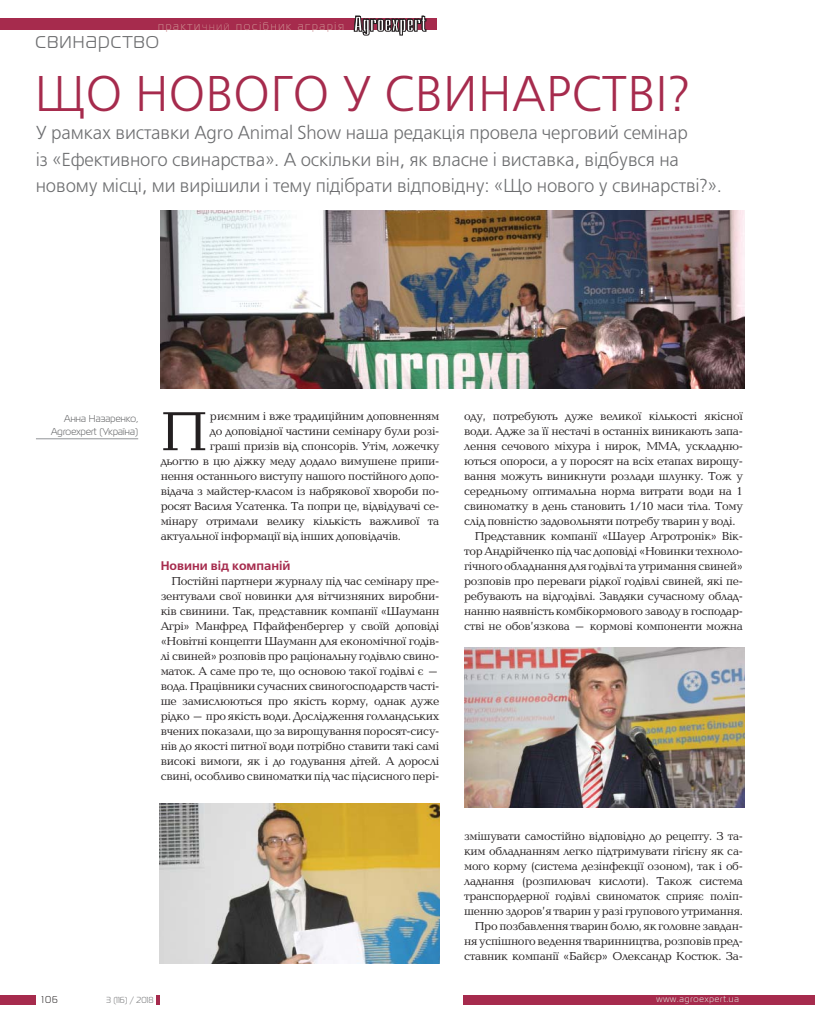
<style>
.page{position:relative;width:815px;height:1028px;background:#fff}
.page>*{position:absolute;margin:0;border:0;box-sizing:border-box;transform-origin:0 0}
.t1{font:56.75px "Baltica C";color:#231f20}
.t2{font:50px "Free Set C";color:#a62b4d}
.t3{font:22.5px "Magistral C";letter-spacing:.05em;color:#6d6e70}
.t4{font:18.75px/26.2px "Free Set C";letter-spacing:-.01em;color:#6d6e70}
.t5{font:700 12.5px "Free Set C";color:#a62b4d}
.t6{font:11.88px/15px "Baltica C";letter-spacing:-.025em;color:#231f20;text-align:justify}
.t7{font:11.25px "Magistral C";letter-spacing:.16em;color:#cb8d8f}
.t8{font:10px/12.5px "Magistral C";letter-spacing:.02em;color:#58595b;text-align:right;scale:.96 1}
.t9{font:10px "Magistral C";color:#231f20}
.t10{font:8.75px "Magistral C";letter-spacing:.1em;color:#e3f2e7}
.t11{font:8.75px "Magistral C";color:#6d6e70}
.s1{font-size:7.88px}
</style>
<div class="page">
<div style="left:0;top:19px;width:436px;height:11px;background:#a62b4d"></div>
<svg style="left:354px;top:16px;width:72px;height:19px"></svg>
<div style="left:463px;top:995px;width:352px;height:9px;background:#a62b4d"></div>
<div style="left:0;top:995px;width:35px;height:9px;background:#a62b4d"></div>
<svg style="left:156px;top:995px;width:3px;height:9px"></svg>
<hr style="left:36px;top:438px;width:102px;height:1px;background:#a7a9ac">
<img style="left:161px;top:211px;width:583px;height:177px">
<img style="left:464px;top:648px;width:280px;height:159px">
<img style="left:160px;top:803px;width:280px;height:160px">
<p class="t7" style="left:158px;top:22px;width:187px">практи<span class="s1">ЧНИЙ</span> посiбник аграрiя</p>
<h3 class="t3" style="left:35px;top:32px;width:125px">свинарство</h3>
<h2 class="t2" style="left:34px;top:72px;width:657px">ЩО НОВОГО У СВИНАРСТВІ?</h2>
<p class="t4" style="left:36px;top:121px;width:688px">У рамках виставки Agro Animal Show наша редакція провела черговий семінар<br>із «Ефективного свинарства». А оскільки він, як власне і виставка, відбувся на новому місці, ми вирішили і тему підібрати відповідну: «Що нового у свинарстві?».</p>
<p class="t8" style="left:51px;top:413px;width:92px">Анна Назаренко,<br>Agroexpert (Україна)</p>
<h1 class="t1" style="left:161px;top:409px;width:48px">П</h1>
<p class="t6" style="left:210px;top:410px;width:231px">риємним і вже традиційним доповнен ням</p>
<p class="t6" style="left:210px;top:425px;width:231px">до доповідної частини семінару були розі-</p>
<p class="t6" style="left:210px;top:440px;width:231px">граші призів від спонсорів. Утім, ложечку</p>
<p class="t6" style="left:161px;top:455px;width:280px">дьогтю в цю діжку меду додало вимушене припи-</p>
<p class="t6" style="left:161px;top:470px;width:280px">нення останнього виступу нашого постійного допо-</p>
<p class="t6" style="left:161px;top:485px;width:280px">відача з майстер-класом із набрякової хвороби по-</p>
<p class="t6" style="left:161px;top:500px;width:280px">росят Василя Усатенка. Та попри це, відвідувачі се-</p>
<p class="t6" style="left:161px;top:515px;width:280px">мінару отримали велику кількість важливої та</p>
<p class="t6" style="left:161px;top:530px;width:242px">актуальної інформації від інших доповідачів.</p>
<p class="t5" style="left:161px;top:561px;width:131px">Новини від компаній</p>
<p class="t6" style="left:161px;top:575px;width:280px;text-indent:11px">Постійні партнери журналу під час семінару пре&shy;зентували свої новинки для вітчизняних виробни&shy;ків свинини. Так, представник компанії «Шауманн Агрі» Манфред Пфайфенбергер у своїй доповіді «Новітні концепти Шауманн для економічної годів&shy;лі свиней» розповів про раціональну годівлю свино&shy;маток. А саме про те, що основою такої годівлі є – вода. Працівники сучасних свиногосподарств часті&shy;ше замислюються про якість корму, однак дуже рідко – про якість води. Дослідження голландських вчених показали, що за вирощування поросят-сису&shy;нів до якості питної води потрібно ставити такі самі високі вимоги, як і до годування дітей. А дорослі свині, особливо свиноматки під час підсисного пері-</p>
<p class="t6" style="left:464px;top:410px;width:280px">оду, потребують дуже великої кількості якісної</p>
<p class="t6" style="left:464px;top:425px;width:280px">води. Адже за її нестачі в останніх виникають запа-</p>
<p class="t6" style="left:464px;top:440px;width:280px">лення сечового міхура і нирок, ММА, ускладню-</p>
<p class="t6" style="left:464px;top:455px;width:280px">ються опороси, а у поросят на всіх етапах вирощу-</p>
<p class="t6" style="left:464px;top:470px;width:280px">вання можуть виникнути розлади шлунку. Тож у</p>
<p class="t6" style="left:464px;top:485px;width:280px">середньому оптимальна норма витрати води на 1</p>
<p class="t6" style="left:464px;top:500px;width:280px">свиноматку в день становить 1/10 маси тіла. Тому</p>
<p class="t6" style="left:464px;top:515px;width:273px">слід повністю задовольняти потребу тварин у воді.</p>
<p class="t6" style="left:475px;top:530px;width:270px">Представник компанії «Шауер Агротронік» Вік-</p>
<p class="t6" style="left:464px;top:545px;width:280px">тор Андрійченко під час доповіді «Новинки техноло-</p>
<p class="t6" style="left:464px;top:560px;width:280px">гічного обладнання для годівлі та утримання свиней»</p>
<p class="t6" style="left:464px;top:575px;width:280px">розповів про переваги рідкої годівлі свиней, які пе-</p>
<p class="t6" style="left:464px;top:590px;width:280px">ребувають на відгодівлі. Завдяки сучасному облад-</p>
<p class="t6" style="left:464px;top:605px;width:280px">нанню наявність комбікормового заводу в господар-</p>
<p class="t6" style="left:464px;top:620px;width:280px">стві не обов’язкова – кормові компоненти можна</p>
<p class="t6" style="left:464px;top:830px;width:280px;text-align:right">змішувати самостійно відповідно до рецепту. З та&shy;ким обладнанням легко підтримувати гігієну як са&shy;мого корму (система дезінфекції озоном), так і об&shy;ладнання (розпилювач кислоти). Також система транспордерної годівлі свиноматок сприяє поліп&shy;шенню здоров’я тварин у разі групового утримання.<br>Про позбавлення тварин болю, як головне завдан&shy;ня успішного ведення тваринництва, розповів пред&shy;ставник компанії «Байєр» Олександр Костюк. За-</p>
<p class="t9" style="left:42px;top:996px;width:17px">106</p>
<p class="t11" style="left:106px;top:996px;width:49px">3 (116) / 2018</p>
<p class="t10" style="left:657px;top:996px;width:84px">www.agroexpert.ua</p>
</div>
